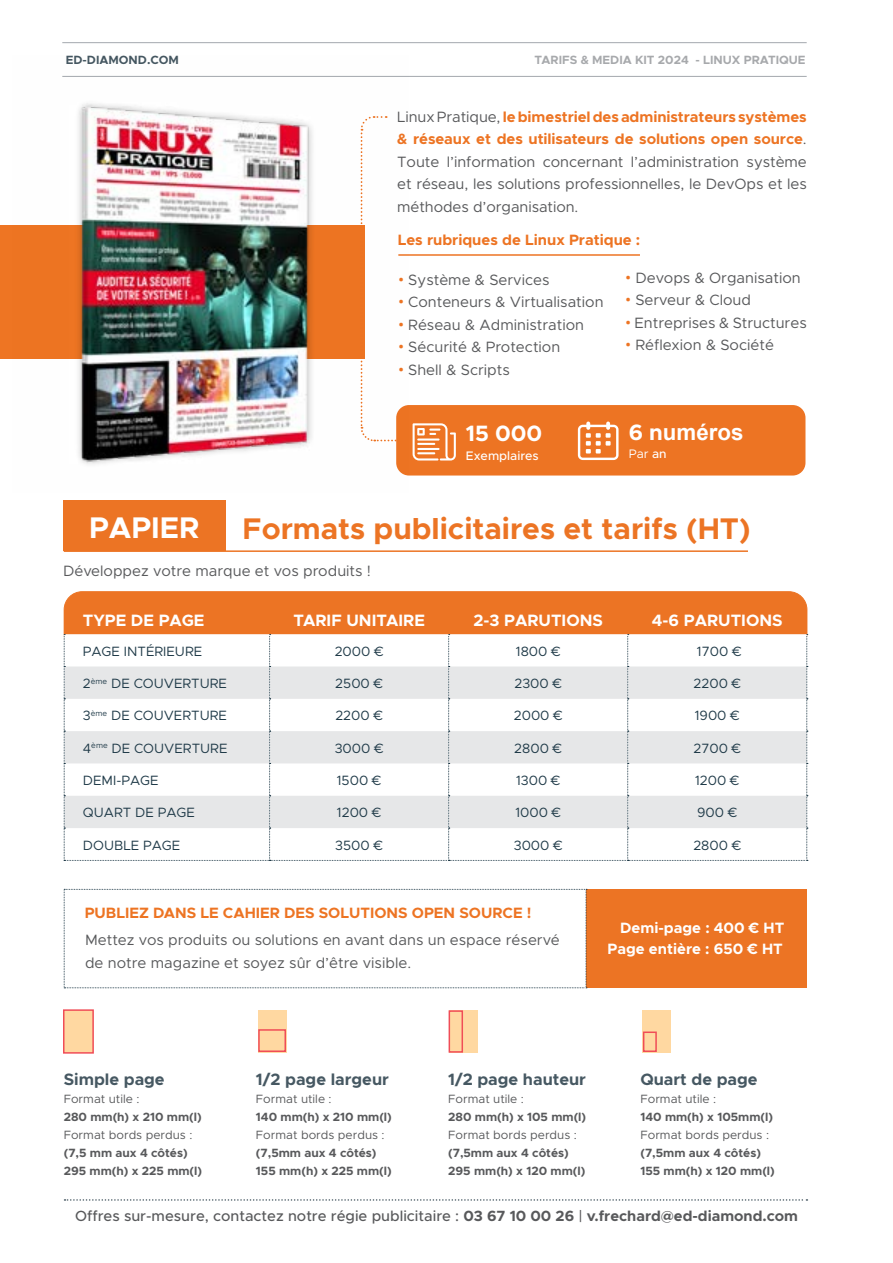
<style>
.page{position:relative;width:893px;height:1263px;background:#fff}
.page>*{position:absolute;margin:0;border:0;box-sizing:border-box;transform-origin:0 0}
.t1{font:700 30px "Metropolis";color:#ec7424}
.t2{font:700 30px "Metropolis";color:#fff}
.t3{font:700 22.35px "Arial";color:#fff}
.t4{font:700 22.35px "Metropolis";color:#fff}
.t5{font:700 16.5px "Metropolis";color:#465862}
.t6{font:700 16.5px "Metropolis";color:#fff}
.t7{font:15px/22.5px "Metropolis";color:#58595b;text-align:justify}
.t8{font:700 15px "Metropolis";color:#ed7423}
.t9{font:700 15px/21px "Metropolis";color:#fff;text-align:right}
.t10{font:500 14.85px "Metropolis";color:#58595b}
.t11{font:13.5px "Metropolis";color:#1f3a48}
.t12{font:500 12.45px "Metropolis";color:#fff}
.t13{font:12.45px "Metropolis";color:#fff}
.t14{font:700 12px/18px "Metropolis";color:#58595b}
.t15{font:12px "Metropolis";color:#58595b}
.t16{font:700 12px "Metropolis";color:#a7a9ac}
.t17{font:700 12px "Metropolis";color:#465862}
.s1{font-weight:700;color:#ed7423}
.s2{font-family:"Roboto Condensed";font-weight:700;color:#ed7423}
.s3{font-family:"Metropolis"}
.s4{font-weight:500}
.s5{font-weight:700}
</style>
<div class="page">
<div style="left:64px;top:592px;width:743px;height:59px;background:#ec7424;border-radius:18px"></div>
<div style="left:64px;top:591px;width:743px;height:61px;border:1px solid #ec7424;border-radius:18px"></div>
<div style="left:396px;top:405px;width:409px;height:70px;background:#ed7423;border-radius:13px"></div>
<div style="left:0;top:225px;width:364px;height:134px;background:#ee7523"></div>
<svg style="left:413px;top:423px;width:43px;height:37px"></svg>
<svg style="left:65px;top:1199px;width:742px;height:2px"></svg>
<div style="left:63px;top:1009px;width:31px;height:45px;background:#ffd8a1;border:2px solid #f04d57"></div>
<div style="left:449px;top:1010px;width:28px;height:43px;background:#ffd8a1"></div>
<div style="left:642px;top:1010px;width:29px;height:43px;background:#ffd8a1"></div>
<div style="left:258px;top:1010px;width:29px;height:43px;background:#ffd8a1"></div>
<div style="left:449px;top:1010px;width:14px;height:43px;border:2px solid #f04d57"></div>
<div style="left:643px;top:1031px;width:14px;height:21px;border:2px solid #f04d57"></div>
<div style="left:258px;top:1029px;width:28px;height:23px;border:2px solid #f04d57"></div>
<hr style="left:62px;top:76px;width:745px;height:1px;background:#a4a8ae">
<hr style="left:62px;top:42px;width:745px;height:1px;background:#a4a8ae">
<hr style="left:398px;top:254px;width:242px;height:2px;background:#ed7423">
<svg style="left:64px;top:610px;width:744px;height:251px"></svg>
<div style="left:587px;top:889px;width:220px;height:99px;background:#ec7424"></div>
<svg style="left:64px;top:889px;width:523px;height:99px"></svg>
<svg style="left:578px;top:422px;width:40px;height:38px"></svg>
<img style="left:62px;top:75px;width:346px;height:401px">
<div style="left:64px;top:501px;width:162px;height:50px;background:#ec7424"></div>
<hr style="left:64px;top:550px;width:684px;height:2px;background:#ec7424">
<p class="t17" style="left:66px;top:52px;width:115px">ED-DIAMOND.COM</p>
<p class="t16" style="left:534px;top:52px;width:273px">TARIFS &amp; MEDIA KIT 2024 - LINUX PRATIQUE</p>
<p class="t7" style="left:397px;top:105px;width:411px">Linux Pratique, <span class="s1">le bimestriel des administrateurs systèmes &amp; réseaux et des utilisateurs de solutions open source</span>.<br>Toute l’information concernant l’administration système et réseau, les solutions professionnelles, le DevOps et les méthodes d’organisation.</p>
<p class="t8" style="left:398px;top:230px;width:244px">Les rubriques de Linux Pratique :</p>
<p class="t7" style="left:398px;top:268px;width:153px"><span class="s2">•</span> Système &amp; Services</p>
<p class="t7" style="left:398px;top:291px;width:207px"><span class="s2">•</span> Conteneurs &amp; Virtualisation</p>
<p class="t7" style="left:398px;top:313px;width:187px"><span class="s2">•</span> Réseau &amp; Administration</p>
<p class="t7" style="left:398px;top:336px;width:163px"><span class="s2">•</span> Sécurité &amp; Protection</p>
<p class="t7" style="left:398px;top:358px;width:113px"><span class="s2">•</span> Shell &amp; Scripts</p>
<p class="t7" style="left:626px;top:266px;width:177px"><span class="s2">•</span> Devops &amp; Organisation</p>
<p class="t7" style="left:626px;top:289px;width:127px"><span class="s2">•</span> Serveur &amp; Cloud</p>
<p class="t7" style="left:626px;top:311px;width:183px"><span class="s2">•</span> Entreprises &amp; Structures</p>
<p class="t7" style="left:626px;top:334px;width:150px"><span class="s2">•</span> Réflexion &amp; Société</p>
<h2 class="t4" style="left:466px;top:420px;width:78px">15 000</h2>
<p class="t12" style="left:466px;top:448px;width:74px">Exemplaires</p>
<h2 class="t3" style="left:629px;top:416px;width:116px"><span class="s3">6 n</span>uméros</h2>
<p class="t13" style="left:629px;top:446px;width:40px">Par <span class="s4">an</span></p>
<h1 class="t2" style="left:89px;top:508px;width:112px">PAPIER</h1>
<h1 class="t1" style="left:243px;top:510px;width:509px">Formats publicitaires et tarifs (HT)</h1>
<p class="t7" style="left:63px;top:560px;width:310px">Développez votre marque et vos produits !</p>
<p class="t6" style="left:83px;top:609px;width:123px">TYPE DE PAGE</p>
<p class="t6" style="left:293px;top:609px;width:133px">TARIF UNITAIRE</p>
<p class="t6" style="left:473px;top:609px;width:131px">2-3 PARUTIONS</p>
<p class="t6" style="left:652px;top:609px;width:132px">4-6 PARUTIONS</p>
<p class="t11" style="left:83px;top:643px;width:121px">PAGE INTÉRIEURE</p>
<p class="t11" style="left:335px;top:643px;width:50px">2000 €</p>
<p class="t11" style="left:516px;top:643px;width:46px">1800 €</p>
<p class="t11" style="left:697px;top:643px;width:46px">1700 €</p>
<p class="t11" style="left:83px;top:675px;width:146px">2<sup>ème</sup> DE COUVERTURE</p>
<p class="t11" style="left:335px;top:675px;width:49px">2500 €</p>
<p class="t11" style="left:514px;top:675px;width:49px">2300 €</p>
<p class="t11" style="left:693px;top:675px;width:49px">2200 €</p>
<p class="t11" style="left:83px;top:707px;width:146px">3<sup>ème</sup> DE COUVERTURE</p>
<p class="t11" style="left:335px;top:707px;width:49px">2200 €</p>
<p class="t11" style="left:514px;top:707px;width:50px">2000 €</p>
<p class="t11" style="left:695px;top:707px;width:46px">1900 €</p>
<p class="t11" style="left:83px;top:740px;width:146px">4<sup>ème</sup> DE COUVERTURE</p>
<p class="t11" style="left:335px;top:740px;width:50px">3000 €</p>
<p class="t11" style="left:514px;top:740px;width:49px">2800 €</p>
<p class="t11" style="left:693px;top:740px;width:49px">2700 €</p>
<p class="t11" style="left:83px;top:772px;width:77px">DEMI-PAGE</p>
<p class="t11" style="left:337px;top:772px;width:46px">1500 €</p>
<p class="t11" style="left:516px;top:772px;width:46px">1300 €</p>
<p class="t11" style="left:695px;top:772px;width:46px">1200 €</p>
<p class="t11" style="left:83px;top:804px;width:114px">QUART DE PAGE</p>
<p class="t11" style="left:337px;top:804px;width:46px">1200 €</p>
<p class="t11" style="left:515px;top:804px;width:47px">1000 €</p>
<p class="t11" style="left:697px;top:804px;width:42px">900 €</p>
<p class="t11" style="left:83px;top:836px;width:99px">DOUBLE PAGE</p>
<p class="t11" style="left:335px;top:836px;width:49px">3500 €</p>
<p class="t11" style="left:514px;top:836px;width:50px">3000 €</p>
<p class="t11" style="left:693px;top:836px;width:49px">2800 €</p>
<p class="t8" style="left:85px;top:903px;width:448px">PUBLIEZ DANS LE CAHIER DES SOLUTIONS OPEN SOURCE !</p>
<p class="t7" style="left:85px;top:929px;width:476px">Mettez vos produits ou solutions en avant dans un espace réservé de notre magazine et soyez sûr d’être visible.</p>
<p class="t9" style="left:608px;top:917px;width:178px">Demi-page : 400 € HT<br>Page entière : 650 € HT</p>
<p class="t5" style="left:64px;top:1068px;width:103px">Simple page</p>
<p class="t15" style="left:64px;top:1091px;width:77px">Format utile :</p>
<p class="t14" style="left:64px;top:1107px;width:139px">280 mm(h) x 210 mm(l)</p>
<p class="t15" style="left:64px;top:1127px;width:130px">Format bords perdus :</p>
<p class="t14" style="left:64px;top:1143px;width:140px">(7,5 mm aux 4 côtés)<br>295 mm(h) x 225 mm(l)</p>
<p class="t5" style="left:256px;top:1068px;width:134px">1/2 page largeur</p>
<p class="t15" style="left:256px;top:1091px;width:77px">Format utile :</p>
<p class="t14" style="left:256px;top:1107px;width:137px">140 mm(h) x 210 mm(l)</p>
<p class="t15" style="left:256px;top:1127px;width:130px">Format bords perdus :</p>
<p class="t14" style="left:256px;top:1143px;width:137px">(7,5mm aux 4 côtés)<br>155 mm(h) x 225 mm(l)</p>
<p class="t5" style="left:448px;top:1068px;width:139px">1/2 page hauteur</p>
<p class="t15" style="left:448px;top:1091px;width:77px">Format utile :</p>
<p class="t14" style="left:448px;top:1107px;width:139px">280 mm(h) x 105 mm(l)</p>
<p class="t15" style="left:448px;top:1127px;width:130px">Format bords perdus :</p>
<p class="t14" style="left:448px;top:1143px;width:139px">(7,5mm aux 4 côtés)<br>295 mm(h) x 120 mm(l)</p>
<p class="t5" style="left:640px;top:1068px;width:119px">Quart de page</p>
<p class="t15" style="left:640px;top:1091px;width:77px">Format utile :</p>
<p class="t14" style="left:640px;top:1107px;width:134px">140 mm(h) x 105mm(l)</p>
<p class="t15" style="left:640px;top:1127px;width:130px">Format bords perdus :</p>
<p class="t14" style="left:640px;top:1143px;width:136px">(7,5mm aux 4 côtés)<br>155 mm(h) x 120 mm(l)</p>
<p class="t10" style="left:75px;top:1206px;width:724px">Offres sur-mesure, contactez notre régie publicitaire : <span class="s5">03 67 10 00 26</span> | <span class="s5">v.frechard@ed-diamond.com</span></p>
</div>
